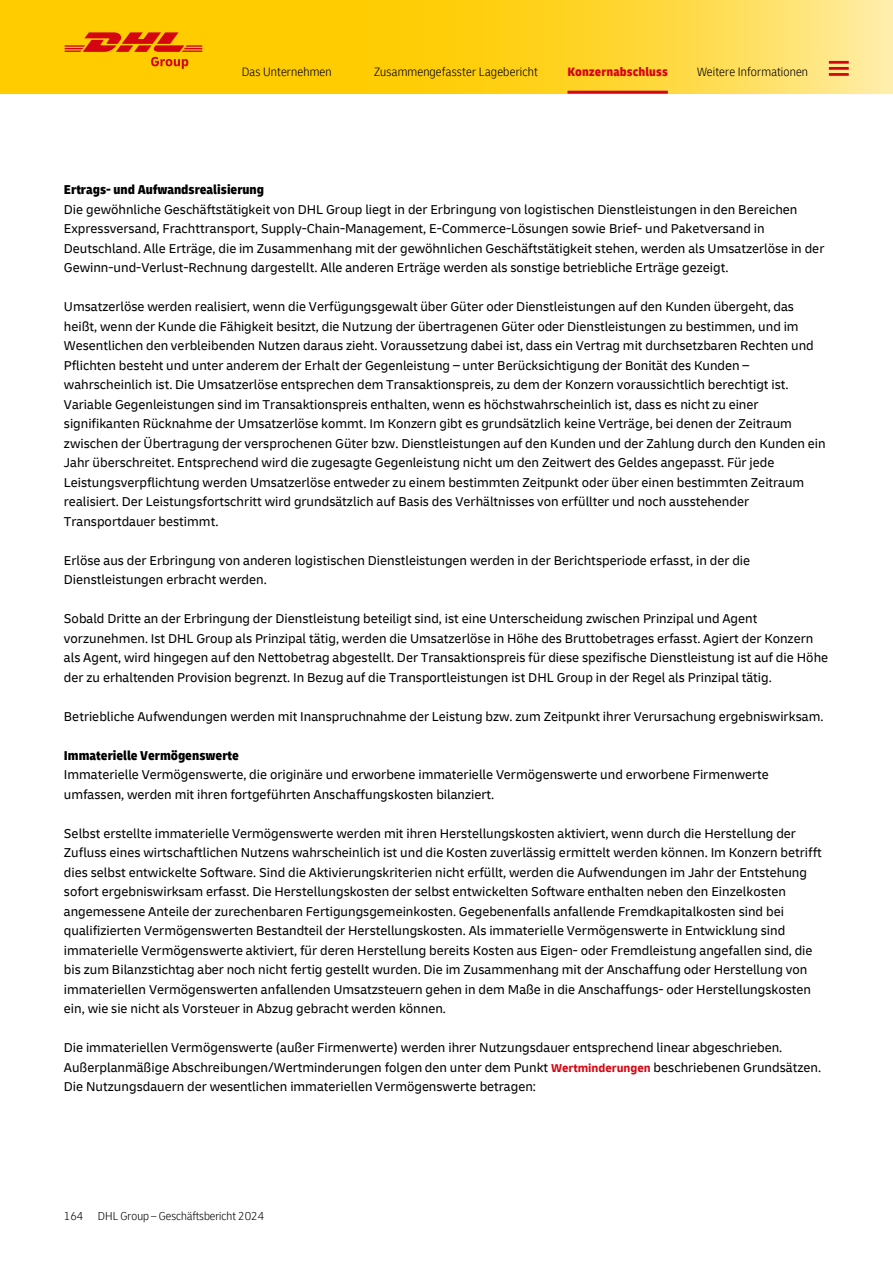
<style>
.page{position:relative;width:893px;height:1263px;background:#fff}
.page>*{position:absolute;margin:0;border:0;box-sizing:border-box;transform-origin:0 0}
.t1{font:13.5px/19.5px "Delivery";color:#000}
.t2{font:300 condensed 12.75px "Delivery";letter-spacing:.01em;color:#000}
.t3{font:900 condensed 12.75px "Delivery";letter-spacing:.01em;color:#d40511}
.t4{font:300 12px "Delivery Cd";letter-spacing:-.005em;color:#000}
.s1{font-family:"Delivery Cd";font-weight:900}
.s2{font-weight:700;font-size:12px;color:#d40511}
</style>
<div class="page">
<svg style="left:0;top:0;width:893px;height:94px;background:#fed327"></svg>
<div style="left:65px;top:27px;width:137px;height:45px;background:#fc0"></div>
<svg style="left:65px;top:32px;width:137px;height:37px"></svg>
<hr style="left:567px;top:91px;width:101px;height:3px;background:#d40511">
<svg style="left:829px;top:61px;width:20px;height:15px"></svg>
<p class="t2" style="left:242px;top:64px;width:91px">Das Unternehmen</p>
<p class="t2" style="left:374px;top:64px;width:165px">Zusammengefasster Lagebericht</p>
<p class="t3" style="left:567px;top:63px;width:102px">Konzernabschluss</p>
<p class="t2" style="left:697px;top:64px;width:112px">Weitere Informationen</p>
<p class="t1" style="left:64px;top:180px;width:762px"><span class="s1">Ertrags- und Aufwandsrealisierung<br></span>Die gewöhnliche Geschäftstätigkeit von DHL Group liegt in der Erbringung von logistischen Dienstleistungen in den Bereichen Expressversand, Frachttransport, Supply-Chain-Management, E-Commerce-Lösungen sowie Brief- und Paketversand in Deutschland. Alle Erträge, die im Zusammenhang mit der gewöhnlichen Geschäftstätigkeit stehen, werden als Umsatzerlöse in der Gewinn-und-Verlust-Rechnung dargestellt. Alle anderen Erträge werden als sonstige betriebliche Erträge gezeigt.</p>
<p class="t1" style="left:64px;top:297px;width:763px">Umsatzerlöse werden realisiert, wenn die Verfügungsgewalt über Güter oder Dienstleistungen auf den Kunden übergeht, das heißt, wenn der Kunde die Fähigkeit besitzt, die Nutzung der übertragenen Güter oder Dienstleistungen zu bestimmen, und im Wesentlichen den verbleibenden Nutzen daraus zieht. Voraussetzung dabei ist, dass ein Vertrag mit durchsetzbaren Rechten und Pflichten besteht und unter anderem der Erhalt der Gegenleistung – unter Berücksichtigung der Bonität des Kunden – wahrscheinlich ist. Die Umsatzerlöse entsprechen dem Transaktionspreis, zu dem der Konzern voraussichtlich berechtigt ist.<br>Variable Gegenleistungen sind im Transaktionspreis enthalten, wenn es höchstwahrscheinlich ist, dass es nicht zu einer signifikanten Rücknahme der Umsatzerlöse kommt. Im Konzern gibt es grundsätzlich keine Verträge, bei denen der Zeitraum zwischen der Übertragung der versprochenen Güter bzw. Dienstleistungen auf den Kunden und der Zahlung durch den Kunden ein Jahr überschreitet. Entsprechend wird die zugesagte Gegenleistung nicht um den Zeitwert des Geldes angepasst. Für jede Leistungsverpflichtung werden Umsatzerlöse entweder zu einem bestimmten Zeitpunkt oder über einen bestimmten Zeitraum realisiert. Der Leistungsfortschritt wird grundsätzlich auf Basis des Verhältnisses von erfüllter und noch ausstehender Transportdauer bestimmt.</p>
<p class="t1" style="left:64px;top:550px;width:688px">Erlöse aus der Erbringung von anderen logistischen Dienstleistungen werden in der Berichtsperiode erfasst, in der die<br>Dienstleistungen erbracht werden.</p>
<p class="t1" style="left:64px;top:609px;width:766px">Sobald Dritte an der Erbringung der Dienstleistung beteiligt sind, ist eine Unterscheidung zwischen Prinzipal und Agent vorzunehmen. Ist DHL Group als Prinzipal tätig, werden die Umsatzerlöse in Höhe des Bruttobetrages erfasst. Agiert der Konzern als Agent, wird hingegen auf den Nettobetrag abgestellt. Der Transaktionspreis für diese spezifische Dienstleistung ist auf die Höhe der zu erhaltenden Provision begrenzt. In Bezug auf die Transportleistungen ist DHL Group in der Regel als Prinzipal tätig.</p>
<p class="t1" style="left:64px;top:706px;width:761px">Betriebliche Aufwendungen werden mit Inanspruchnahme der Leistung bzw. zum Zeitpunkt ihrer Verursachung ergebniswirksam.</p>
<p class="t1" style="left:64px;top:745px;width:706px"><span class="s1">Immaterielle Vermögenswerte<br></span>Immaterielle Vermögenswerte, die originäre und erworbene immaterielle Vermögenswerte und erworbene Firmenwerte umfassen, werden mit ihren fortgeführten Anschaffungskosten bilanziert.</p>
<p class="t1" style="left:64px;top:823px;width:759px">Selbst erstellte immaterielle Vermögenswerte werden mit ihren Herstellungskosten aktiviert, wenn durch die Herstellung der Zufluss eines wirtschaftlichen Nutzens wahrscheinlich ist und die Kosten zuverlässig ermittelt werden können. Im Konzern betrifft dies selbst entwickelte Software. Sind die Aktivierungskriterien nicht erfüllt, werden die Aufwendungen im Jahr der Entstehung sofort ergebniswirksam erfasst. Die Herstellungskosten der selbst entwickelten Software enthalten neben den Einzelkosten angemessene Anteile der zurechenbaren Fertigungsgemeinkosten. Gegebenenfalls anfallende Fremdkapitalkosten sind bei qualifizierten Vermögenswerten Bestandteil der Herstellungskosten. Als immaterielle Vermögenswerte in Entwicklung sind immaterielle Vermögenswerte aktiviert, für deren Herstellung bereits Kosten aus Eigen- oder Fremdleistung angefallen sind, die bis zum Bilanzstichtag aber noch nicht fertig gestellt wurden. Die im Zusammenhang mit der Anschaffung oder Herstellung von immateriellen Vermögenswerten anfallenden Umsatzsteuern gehen in dem Maße in die Anschaffungs- oder Herstellungskosten ein, wie sie nicht als Vorsteuer in Abzug gebracht werden können.</p>
<p class="t1" style="left:64px;top:1038px;width:759px">Die immateriellen Vermögenswerte (außer Firmenwerte) werden ihrer Nutzungsdauer entsprechend linear abgeschrieben.<br>Außerplanmäßige Abschreibungen/Wertminderungen folgen den unter dem Punkt <span class="s2">Wertminderungen</span> beschriebenen Grundsätzen.<br>Die Nutzungsdauern der wesentlichen immateriellen Vermögenswerte betragen:</p>
<p class="t4" style="left:64px;top:1209px;width:202px">164 DHL Group – Geschäftsbericht 2024</p>
</div>
